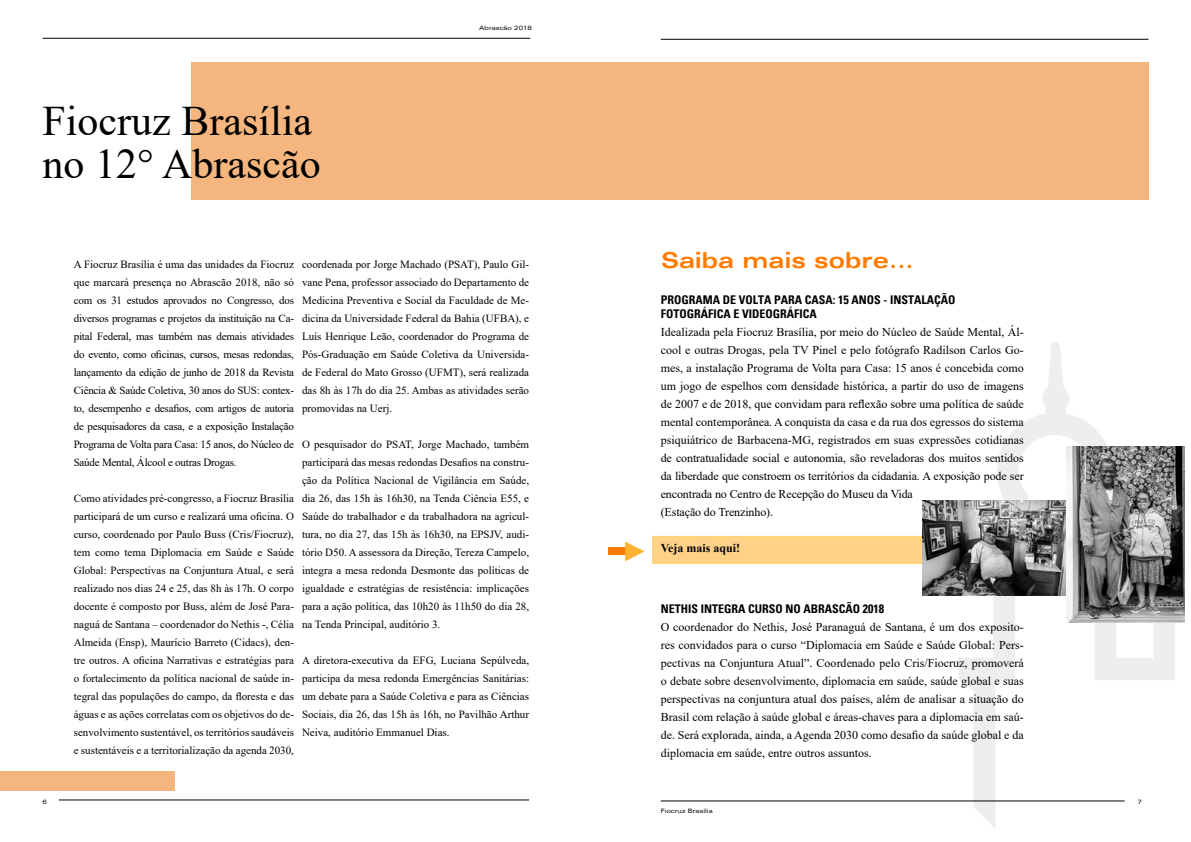
<style>
.page{position:relative;width:1191px;height:842px;background:#fff}
.page>*{position:absolute;margin:0;border:0;box-sizing:border-box;transform-origin:0 0}
.t1{font:42px/43px "Times New Roman";color:#000}
.t2{font:700 expanded 22px "Univers";color:#ff7b00}
.t3{font:12px/18px "Times New Roman";color:#000}
.t4{font:700 condensed 12px/14.4px "Univers";color:#000}
.t5{font:700 12px "Times New Roman";color:#000}
.t6{font:11px/18px "Times New Roman";color:#000;text-align:justify}
.t7{font:expanded 6px "Univers";color:#000}
</style>
<div class="page">
<svg style="left:958px;top:342px;width:217px;height:486px"></svg>
<hr style="left:43px;top:38px;width:487px;height:1px;background:#000">
<hr style="left:59px;top:799px;width:470px;height:1px;background:#000">
<hr style="left:660px;top:39px;width:488px;height:1px;background:#000">
<hr style="left:660px;top:800px;width:464px;height:1px;background:#000">
<div style="left:652px;top:536px;width:355px;height:28px;background:#ffd288"></div>
<div style="left:191px;top:62px;width:957px;height:138px;background:#f4b57f"></div>
<div style="left:0;top:772px;width:175px;height:19px;background:#f4b57f"></div>
<div style="left:608px;top:548px;width:20px;height:7px;background:#ff7b00"></div>
<svg style="left:625px;top:541px;width:19px;height:20px"></svg>
<img style="left:1066px;top:446px;width:118px;height:176px">
<img style="left:922px;top:500px;width:143px;height:96px">
<h1 class="t1" style="left:43px;top:98px;width:280px">Fiocruz Brasília no 12° Abrascão</h1>
<p class="t7" style="left:479px;top:24px;width:54px">Abrascão 2018</p>
<p class="t6" style="left:302px;top:255px;width:229px">coordenada por Jorge Machado (PSAT), Paulo Gil&shy;vane Pena, professor associado do Departamento de Medicina Preventiva e Social da Faculdade de Me&shy;dicina da Universidade Federal da Bahia (UFBA), e Luís Henrique Leão, coordenador do Programa de Pós-Graduação em Saúde Coletiva da Universida&shy;de Federal do Mato Grosso (UFMT), será realizada das 8h às 17h do dia 25. Ambas as atividades serão promovidas na Uerj.</p>
<p class="t6" style="left:302px;top:435px;width:229px">O pesquisador do PSAT, Jorge Machado, também participará das mesas redondas Desafios na constru&shy;ção da Política Nacional de Vigilância em Saúde, dia 26, das 15h às 16h30, na Tenda Ciência E55, e Saúde do trabalhador e da trabalhadora na agricul&shy;tura, no dia 27, das 15h às 16h30, na EPSJV, audi&shy;tório D50. A assessora da Direção, Tereza Campelo, integra a mesa redonda Desmonte das políticas de igualdade e estratégias de resistência: implicações para a ação política, das 10h20 às 11h50 do dia 28, na Tenda Principal, auditório 3.</p>
<p class="t6" style="left:302px;top:651px;width:229px">A diretora-executiva da EFG, Luciana Sepúlveda, participa da mesa redonda Emergências Sanitárias: um debate para a Saúde Coletiva e para as Ciências Sociais, dia 26, das 15h às 16h, no Pavilhão Arthur Neiva, auditório Emmanuel Dias.</p>
<p class="t6" style="left:74px;top:255px;width:222px">A Fiocruz Brasília é uma das unidades da Fiocruz que marcará presença no Abrascão 2018, não só com os 31 estudos aprovados no Congresso, dos diversos programas e projetos da instituição na Ca&shy;pital Federal, mas também nas demais atividades do evento, como oficinas, cursos, mesas redondas, lançamento da edição de junho de 2018 da Revista Ciência &amp; Saúde Coletiva, 30 anos do SUS: contex&shy;to, desempenho e desafios, com artigos de autoria de pesquisadores da casa, e a exposição Instalação Programa de Volta para Casa: 15 anos, do Núcleo de Saúde Mental, Álcool e outras Drogas.</p>
<p class="t6" style="left:74px;top:489px;width:222px">Como atividades pré-congresso, a Fiocruz Brasília participará de um curso e realizará uma oficina. O curso, coordenado por Paulo Buss (Cris/Fiocruz), tem como tema Diplomacia em Saúde e Saúde Global: Perspectivas na Conjuntura Atual, e será realizado nos dias 24 e 25, das 8h às 17h. O corpo docente é composto por Buss, além de José Para&shy;naguá de Santana – coordenador do Nethis -, Célia Almeida (Ensp), Maurício Barreto (Cidacs), den&shy;tre outros. A oficina Narrativas e estratégias para o fortalecimento da política nacional de saúde in&shy;tegral das populações do campo, da floresta e das águas e as ações correlatas com os objetivos do de&shy;senvolvimento sustentável, os territórios saudáveis e sustentáveis e a territorialização da agenda 2030,</p>
<h2 class="t2" style="left:661px;top:248px;width:254px">Saiba mais sobre...</h2>
<p class="t4" style="left:660px;top:292px;width:296px">PROGRAMA DE VOLTA PARA CASA: 15 ANOS - INSTALAÇÃO<br>FOTOGRÁFICA E VIDEOGRÁFICA</p>
<p class="t3" style="left:660px;top:322px;width:364px">Idealizada pela Fiocruz Brasília, por meio do Núcleo de Saúde Mental, Ál&shy;cool e outras Drogas, pela TV Pinel e pelo fotógrafo Radilson Carlos Go&shy;mes, a instalação Programa de Volta para Casa: 15 anos é concebida como um jogo de espelhos com densidade histórica, a partir do uso de imagens de 2007 e de 2018, que convidam para reflexão sobre uma política de saúde mental contemporânea. A conquista da casa e da rua dos egressos do sistema psiquiátrico de Barbacena-MG, registrados em suas expressões cotidianas de contratualidade social e autonomia, são reveladoras dos muitos sentidos da liberdade que constroem os territórios da cidadania. A exposição pode ser encontrada no Centro de Recepção do Museu da Vida<br>(Estação do Trenzinho).</p>
<p class="t5" style="left:660px;top:539px;width:81px">Veja mais aqui!</p>
<p class="t4" style="left:660px;top:602px;width:225px">NETHIS INTEGRA CURSO NO ABRASCÃO 2018</p>
<p class="t3" style="left:660px;top:618px;width:364px;text-align:justify">O coordenador do Nethis, José Paranaguá de Santana, é um dos exposito&shy;res convidados para o curso “Diplomacia em Saúde e Saúde Global: Pers&shy;pectivas na Conjuntura Atual”. Coordenado pelo Cris/Fiocruz, promoverá o debate sobre desenvolvimento, diplomacia em saúde, saúde global e suas perspectivas na conjuntura atual dos países, além de analisar a situação do Brasil com relação à saúde global e áreas-chaves para a diplomacia em saú&shy;de. Será explorada, ainda, a Agenda 2030 como desafio da saúde global e da diplomacia em saúde, entre outros assuntos.</p>
<p class="t7" style="left:43px;top:798px;width:6px">6</p>
<p class="t7" style="left:1137px;top:798px;width:6px">7</p>
<p class="t7" style="left:660px;top:808px;width:53px">Fiocruz Brasília</p>
</div>
